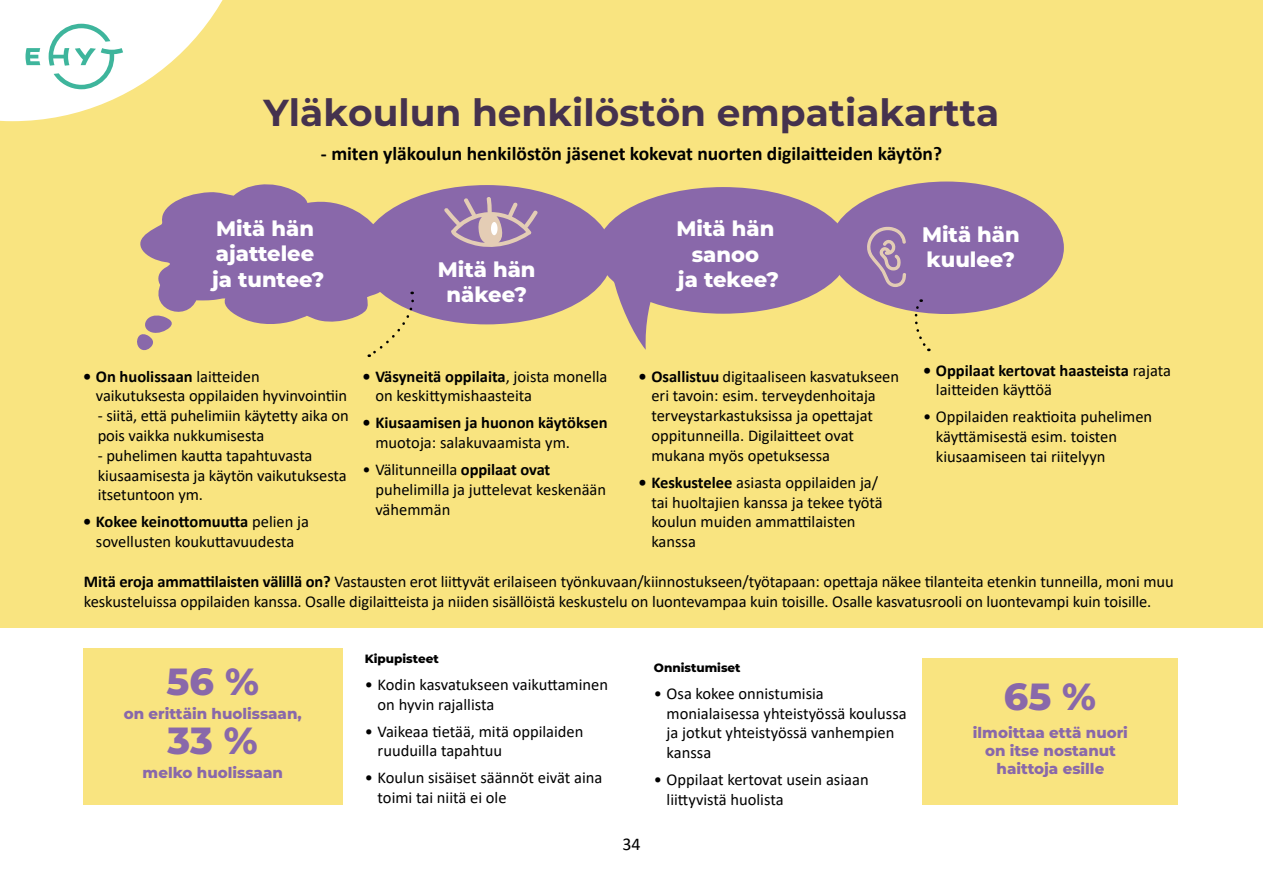
<style>
.page{position:relative;width:1263px;height:893px;background:#fff}
.page>*{position:absolute;margin:0;border:0;box-sizing:border-box;transform-origin:0 0}
.leipis{font:800 37.8px "Montserrat";color:#8968aa}
.otsikko2{font:100 37.5px "Montserrat";color:#45324e}
.leipis-2{font:800 21px/25.2px "Montserrat";color:#fff}
.leipis-3{font:700 19.5px "Calibri";color:#000}
.t1{font:18px "Calibri";color:#000}
.leipis-4{font:16.5px/19.8px "Calibri";color:#000}
.tihealista{font:16.5px/19.8px "Calibri";letter-spacing:-.005em;color:#000}
.t2{font:700 16.5px/19.8px "Calibri";color:#000}
.leipis-5{font:800 15px/18px "Montserrat";color:#8968aa;text-align:center}
.leipis-6{font:800 12px "Montserrat";color:#000}
.s1{font-weight:700}
.s2{font-weight:400}
</style>
<div class="page">
<hr style="left:1262px;top:0;width:1px;height:893px;background:#45324e">
<div style="left:83px;top:648px;width:259px;height:156px;background:#f9e480"></div>
<div style="left:0;top:0;width:1263px;height:627px;background:#f9e480"></div>
<div style="left:360px;top:185px;width:253px;height:139px;background:#8968aa;border-radius:50%"></div>
<div style="left:597px;top:187px;width:252px;height:127px;background:#8968aa;border-radius:50%"></div>
<svg style="left:613px;top:281px;width:45px;height:69px"></svg>
<div style="left:829px;top:182px;width:235px;height:132px;background:#8968aa;border-radius:50%"></div>
<svg style="left:444px;top:197px;width:94px;height:50px"></svg>
<div style="left:491px;top:222px;width:6px;height:13px;background:#fff;border-radius:50%"></div>
<svg style="left:867px;top:226px;width:39px;height:61px"></svg>
<svg style="left:137px;top:184px;width:278px;height:173px"></svg>
<svg style="left:914px;top:299px;width:16px;height:52px"></svg>
<div style="left:922px;top:658px;width:256px;height:146px;background:#f9e480"></div>
<svg style="left:0;top:0;width:223px;height:121px"></svg>
<h2 class="otsikko2" style="left:264px;top:87px;width:737px">Yläkoulun henkilöstön empatiakartta</h2>
<p class="leipis-3" style="left:321px;top:140px;width:622px">- miten yläkoulun henkilöstön jäsenet kokevat nuorten digilaitteiden käytön?</p>
<p class="leipis-2" style="left:212px;top:215px;width:114px">Mitä hän ajattelee ja tuntee?</p>
<p class="leipis-2" style="left:438px;top:256px;width:99px;text-align:center">Mitä hän näkee?</p>
<p class="leipis-4" style="left:96px;top:366px;width:253px;text-indent:-13px"><span class="s1">• On huolissaan</span> laitteiden vaikutuksesta oppilaiden hyvinvointiin</p>
<p class="tihealista" style="left:98px;top:405px;width:253px">- siitä, että puhelimiin käytetty aika on pois vaikka nukkumisesta</p>
<p class="tihealista" style="left:98px;top:445px;width:251px">- puhelimen kautta tapahtuvasta kiusaamisesta ja käytön vaikutuksesta itsetuntoon ym.</p>
<p class="leipis-4" style="left:83px;top:512px;width:227px;text-align:center"><span class="s1">• Kokee keinottomuutta</span> pelien ja sovellusten koukuttavuudesta</p>
<p class="leipis-4" style="left:375px;top:366px;width:234px;text-indent:-13px"><span class="s1">• Väsyneitä oppilaita</span>, joista monella on keskittymishaasteita</p>
<p class="t2" style="left:375px;top:413px;width:234px;text-indent:-13px">• Kiusaamisen ja huonon käytöksen <span class="s2">muotoja: salakuvaamista ym.</span></p>
<p class="leipis-4" style="left:375px;top:459px;width:232px;text-indent:-13px">• Välitunneilla <span class="s1">oppilaat ovat </span>puhelimilla ja juttelevat keskenään vähemmän</p>
<p class="leipis-2" style="left:677px;top:215px;width:104px;text-align:center">Mitä hän sanoo<br>ja tekee?</p>
<p class="leipis-2" style="left:922px;top:221px;width:99px">Mitä hän kuulee?</p>
<p class="leipis-4" style="left:651px;top:366px;width:249px;text-indent:-13px"><span class="s1">• Osallistuu</span> digitaaliseen kasvatukseen eri tavoin: esim. terveydenhoitaja terveystarkastuksissa ja opettajat oppitunneilla. Digilaitteet ovat mukana myös opetuksessa</p>
<p class="leipis-4" style="left:651px;top:472px;width:233px;text-indent:-13px"><span class="s1">• Keskustelee</span> asiasta oppilaiden ja/ tai huoltajien kanssa ja tekee työtä koulun muiden ammattilaisten kanssa</p>
<p class="t2" style="left:936px;top:360px;width:237px;text-indent:-13px">• Oppilaat kertovat haasteista <span class="s2">rajata laitteiden käyttöä</span></p>
<p class="leipis-4" style="left:936px;top:407px;width:218px;text-indent:-13px">• Oppilaiden reaktioita puhelimen käyttämisestä esim. toisten kiusaamiseen tai riitelyyn</p>
<p class="leipis-4" style="left:84px;top:572px;width:1091px"><span class="s1">Mitä eroja ammattilaisten välillä on?</span> Vastausten erot liittyvät erilaiseen työnkuvaan/kiinnostukseen/työtapaan: opettaja näkee tilanteita etenkin tunneilla, moni muu keskusteluissa oppilaiden kanssa. Osalle digilaitteista ja niiden sisällöistä keskustelu on luontevampaa kuin toisille. Osalle kasvatusrooli on luontevampi kuin toisille.</p>
<p class="leipis" style="left:167px;top:653px;width:94px">56 %</p>
<p class="leipis-5" style="left:124px;top:703px;width:180px">on erittäin huolissaan,</p>
<p class="leipis" style="left:168px;top:713px;width:92px">33 %</p>
<p class="leipis-5" style="left:143px;top:763px;width:142px">melko huolissaan</p>
<p class="leipis-6" style="left:365px;top:650px;width:75px">Kipupisteet</p>
<p class="leipis-4" style="left:378px;top:674px;width:232px;text-indent:-13px">• Kodin kasvatukseen vaikuttaminen on hyvin rajallista</p>
<p class="leipis-4" style="left:378px;top:721px;width:207px;text-indent:-13px">• Vaikeaa tietää, mitä oppilaiden ruuduilla tapahtuu</p>
<p class="leipis-4" style="left:378px;top:767px;width:226px;text-indent:-13px">• Koulun sisäiset säännöt eivät aina toimi tai niitä ei ole</p>
<p class="t1" style="left:622px;top:832px;width:20px">34</p>
<p class="leipis-6" style="left:654px;top:659px;width:88px">Onnistumiset</p>
<p class="leipis-4" style="left:667px;top:683px;width:242px;text-indent:-13px">• Osa kokee onnistumisia monialaisessa yhteistyössä koulussa ja jotkut yhteistyössä vanhempien kanssa</p>
<p class="leipis-4" style="left:667px;top:769px;width:203px;text-indent:-13px">• Oppilaat kertovat usein asiaan liittyvistä huolista</p>
<p class="leipis" style="left:1004px;top:669px;width:94px">65 %</p>
<p class="leipis-5" style="left:973px;top:723px;width:157px">ilmoittaa että nuori on itse nostanut haittoja esille</p>
</div>
